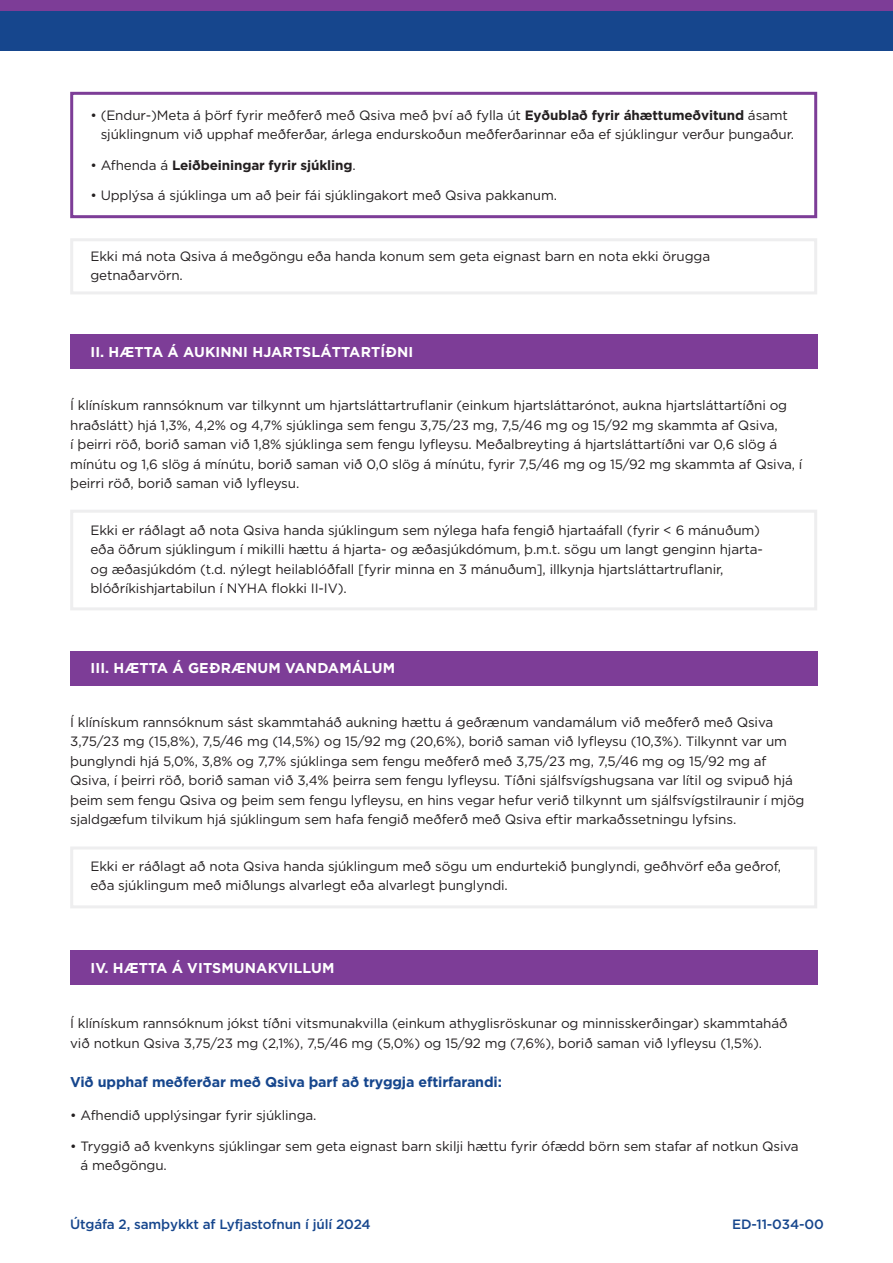
<style>
.page{position:relative;width:893px;height:1263px;background:#fff}
.page>*{position:absolute;margin:0;border:0;box-sizing:border-box;transform-origin:0 0}
.t1{font:700 14.25px "Gotham Pro";letter-spacing:.01em;color:#fff}
.t2{font:700 14.25px "Gotham Pro";letter-spacing:-.01em;color:#16468d}
.t3{font:13.5px/19.5px "Gotham Pro";letter-spacing:-.01em;color:#231f20}
.t4{font:500 13.5px "Gotham Pro";letter-spacing:-.01em;color:#16468d}
.t5{font:700 13.5px "Gotham Pro";letter-spacing:-.01em;color:#231f20}
.s1{font-weight:700}
.s2{font-weight:400}
</style>
<div class="page">
<div style="left:0;top:0;width:893px;height:50px;background:#16468d"></div>
<div style="left:0;top:0;width:893px;height:10px;background:#7d3d97"></div>
<div style="left:70px;top:92px;width:747px;height:126px;border:3px solid #7d3d97"></div>
<div style="left:70px;top:238px;width:747px;height:56px;border:3px solid #eeeeef"></div>
<div style="left:70px;top:335px;width:747px;height:34px;background:#7d3d97"></div>
<div style="left:70px;top:510px;width:747px;height:100px;border:3px solid #eeeeef"></div>
<div style="left:70px;top:651px;width:747px;height:34px;background:#7d3d97"></div>
<div style="left:70px;top:846px;width:747px;height:62px;border:3px solid #eeeeef"></div>
<div style="left:70px;top:951px;width:747px;height:34px;background:#7d3d97"></div>
<p class="t3" style="left:101px;top:105px;width:695px;text-indent:-10px">• (Endur-)Meta á þörf fyrir meðferð með Qsiva með því að fylla út <span class="s1">Eyðublað fyrir áhættumeðvitund</span> ásamt sjúklingnum við upphaf meðferðar, árlega endurskoðun meðferðarinnar eða ef sjúklingur verður þungaður.</p>
<p class="t5" style="left:90px;top:157px;width:267px"><span class="s2">• Afhenda á</span> Leiðbeiningar fyrir sjúkling<span class="s2">.</span></p>
<p class="t3" style="left:90px;top:185px;width:468px">• Upplýsa á sjúklinga um að þeir fái sjúklingakort með Qsiva pakkanum.</p>
<p class="t3" style="left:90px;top:246px;width:621px">Ekki má nota Qsiva á meðgöngu eða handa konum sem geta eignast barn en nota ekki örugga getnaðarvörn.</p>
<p class="t1" style="left:91px;top:343px;width:324px">II. HÆTTA Á AUKINNI HJARTSLÁTTARTÍÐNI</p>
<p class="t3" style="left:70px;top:396px;width:734px">Í klínískum rannsóknum var tilkynnt um hjartsláttartruflanir (einkum hjartsláttarónot, aukna hjartsláttartíðni og hraðslátt) hjá 1,3%, 4,2% og 4,7% sjúklinga sem fengu 3,75/23 mg, 7,5/46 mg og 15/92 mg skammta af Qsiva,<br>í þeirri röð, borið saman við 1,8% sjúklinga sem fengu lyfleysu. Meðalbreyting á hjartsláttartíðni var 0,6 slög á mínútu og 1,6 slög á mínútu, borið saman við 0,0 slög á mínútu, fyrir 7,5/46 mg og 15/92 mg skammta af Qsiva, í þeirri röð, borið saman við lyfleysu.</p>
<p class="t3" style="left:90px;top:520px;width:674px">Ekki er ráðlagt að nota Qsiva handa sjúklingum sem nýlega hafa fengið hjartaáfall (fyrir &lt; 6 mánuðum) eða öðrum sjúklingum í mikilli hættu á hjarta- og æðasjúkdómum, þ.m.t. sögu um langt genginn hjarta&shy;og æðasjúkdóm (t.d. nýlegt heilablóðfall [fyrir minna en 3 mánuðum], illkynja hjartsláttartruflanir, blóðríkishjartabilun í NYHA flokki II-IV).</p>
<p class="t1" style="left:91px;top:660px;width:306px">III. HÆTTA Á GEÐRÆNUM VANDAMÁLUM</p>
<p class="t3" style="left:70px;top:712px;width:736px">Í klínískum rannsóknum sást skammtaháð aukning hættu á geðrænum vandamálum við meðferð með Qsiva 3,75/23 mg (15,8%), 7,5/46 mg (14,5%) og 15/92 mg (20,6%), borið saman við lyfleysu (10,3%). Tilkynnt var um þunglyndi hjá 5,0%, 3,8% og 7,7% sjúklinga sem fengu meðferð með 3,75/23 mg, 7,5/46 mg og 15/92 mg af Qsiva, í þeirri röð, borið saman við 3,4% þeirra sem fengu lyfleysu. Tíðni sjálfsvígshugsana var lítil og svipuð hjá þeim sem fengu Qsiva og þeim sem fengu lyfleysu, en hins vegar hefur verið tilkynnt um sjálfsvígstilraunir í mjög sjaldgæfum tilvikum hjá sjúklingum sem hafa fengið meðferð með Qsiva eftir markaðssetningu lyfsins.</p>
<p class="t3" style="left:90px;top:856px;width:692px">Ekki er ráðlagt að nota Qsiva handa sjúklingum með sögu um endurtekið þunglyndi, geðhvörf eða geðrof, eða sjúklingum með miðlungs alvarlegt eða alvarlegt þunglyndi.</p>
<p class="t1" style="left:91px;top:959px;width:245px">IV. HÆTTA Á VITSMUNAKVILLUM</p>
<p class="t3" style="left:70px;top:1013px;width:719px">Í klínískum rannsóknum jókst tíðni vitsmunakvilla (einkum athyglisröskunar og minnisskerðingar) skammtaháð við notkun Qsiva 3,75/23 mg (2,1%), 7,5/46 mg (5,0%) og 15/92 mg (7,6%), borið saman við lyfleysu (1,5%).</p>
<p class="t2" style="left:70px;top:1074px;width:433px">Við upphaf meðferðar með Qsiva þarf að tryggja eftirfarandi:</p>
<p class="t3" style="left:70px;top:1106px;width:248px">• Afhendið upplýsingar fyrir sjúklinga.</p>
<p class="t3" style="left:80px;top:1136px;width:720px;text-indent:-10px">• Tryggið að kvenkyns sjúklingar sem geta eignast barn skilji hættu fyrir ófædd börn sem stafar af notkun Qsiva á meðgöngu.</p>
<p class="t4" style="left:70px;top:1217px;width:302px">Útgáfa 2, samþykkt af Lyfjastofnun í júlí 2024</p>
<p class="t4" style="left:732px;top:1217px;width:93px">ED-11-034-00</p>
</div>
